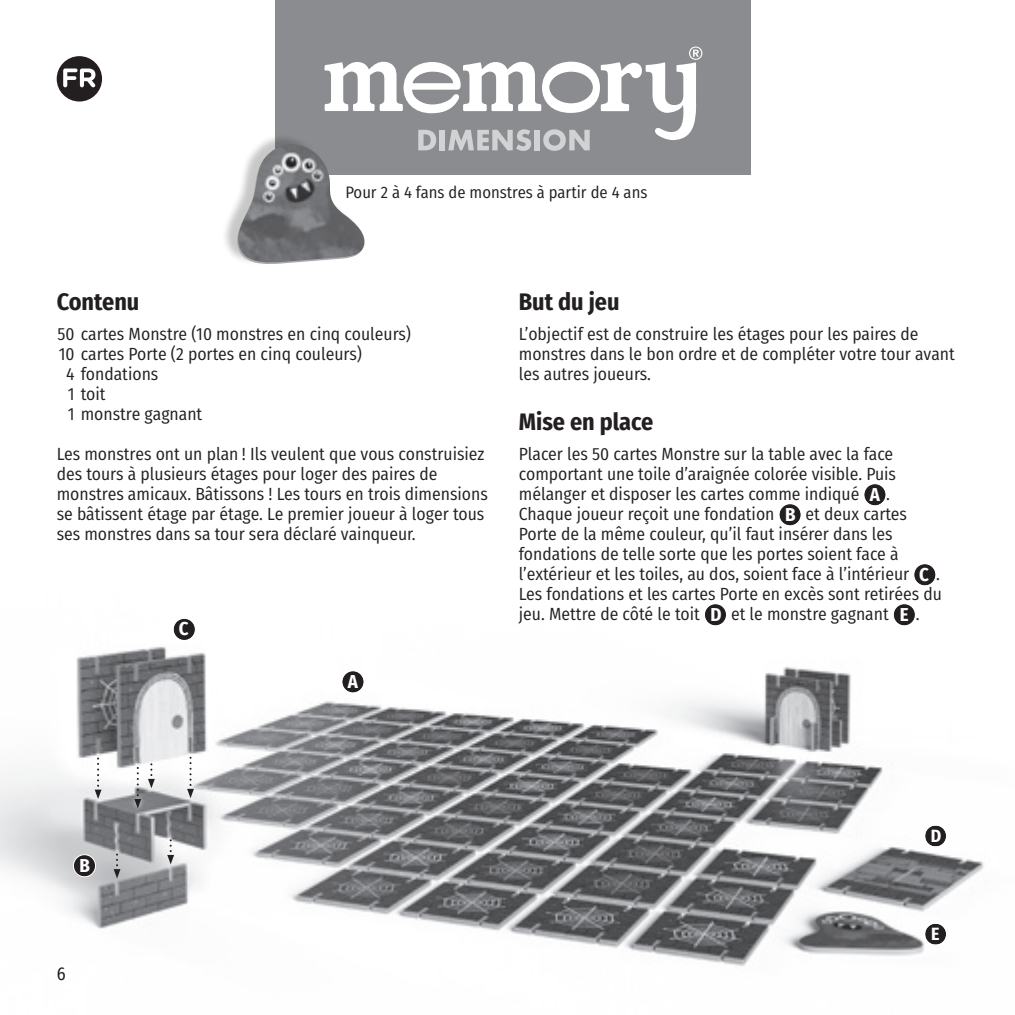
<style>
.page{position:relative;width:1015px;height:1015px;background:#fff}
.page>*{position:absolute;margin:0;border:0;box-sizing:border-box;transform-origin:0 0}
.t1{font:700 24px "Fira Sans Condensed";color:#231f20}
.t2{font:700 18.8px "Fira Sans Condensed";color:#fff}
.t3{font:18px "Fira Sans Condensed";color:#231f20}
.t4{font:700 17.8px "Fira Sans Condensed";color:#fff}
.t5{font:17.6px/20px "Fira Sans Condensed";color:#231f20}
.t6{font:16.6px "Fira Sans Condensed";color:#231f20}
.s1{font-weight:700;font-size:18.6px;color:#fff}
</style>
<div class="page">
<img style="left:0;top:606px;width:984px;height:361px">
<div style="left:73px;top:855px;width:23px;height:22px;background:#231f20;border-radius:50%"></div>
<div style="left:73px;top:854px;width:23px;height:23px;border:1px solid #fff;border-radius:50%"></div>
<div style="left:173px;top:618px;width:22px;height:22px;background:#231f20;border-radius:50%"></div>
<div style="left:173px;top:618px;width:23px;height:23px;border:1px solid #fff;border-radius:50%"></div>
<svg style="left:925px;top:825px;width:21px;height:21px"></svg>
<div style="left:924px;top:825px;width:23px;height:22px;border:1px solid #fff;border-radius:50%"></div>
<svg style="left:925px;top:924px;width:21px;height:20px"></svg>
<div style="left:924px;top:923px;width:23px;height:22px;border:1px solid #fff;border-radius:50%"></div>
<div style="left:342px;top:671px;width:22px;height:22px;background:#231f20;border-radius:50%"></div>
<div style="left:342px;top:670px;width:22px;height:23px;border:1px solid #fff;border-radius:50%"></div>
<svg style="left:114px;top:853px;width:6px;height:25px"></svg>
<svg style="left:167px;top:839px;width:7px;height:25px"></svg>
<svg style="left:187px;top:757px;width:7px;height:41px"></svg>
<div style="left:130px;top:762px;width:16px;height:50px;background:#fff;opacity:.75"></div>
<svg style="left:134px;top:767px;width:7px;height:41px"></svg>
<svg style="left:95px;top:757px;width:7px;height:42px"></svg>
<svg style="left:148px;top:762px;width:7px;height:26px"></svg>
<div style="left:864px;top:484px;width:22px;height:22px;background:#231f20;border-radius:50%"></div>
<div style="left:863px;top:483px;width:23px;height:23px;border:1px solid #fff;border-radius:50%"></div>
<div style="left:779px;top:504px;width:22px;height:22px;background:#231f20;border-radius:50%"></div>
<div style="left:779px;top:503px;width:22px;height:23px;border:1px solid #fff;border-radius:50%"></div>
<div style="left:914px;top:564px;width:22px;height:22px;background:#231f20;border-radius:50%"></div>
<div style="left:913px;top:563px;width:23px;height:23px;border:1px solid #fff;border-radius:50%"></div>
<div style="left:704px;top:604px;width:22px;height:22px;background:#231f20;border-radius:50%"></div>
<div style="left:704px;top:603px;width:23px;height:23px;border:1px solid #fff;border-radius:50%"></div>
<div style="left:893px;top:604px;width:22px;height:22px;background:#231f20;border-radius:50%"></div>
<div style="left:893px;top:603px;width:23px;height:23px;border:1px solid #fff;border-radius:50%"></div>
<div style="left:276px;top:0;width:475px;height:175px;background:#8a8c8f"></div>
<div style="left:221px;top:133px;width:140px;height:132px;background:#231f20;opacity:.25"></div>
<div style="left:57px;top:56px;width:45px;height:46px;background:#231f20;border-radius:50%"></div>
<svg style="left:63px;top:69px;width:32px;height:18px"></svg>
<svg style="left:237px;top:47px;width:465px;height:218px"></svg>
<p class="t6" style="left:345px;top:180px;width:303px">Pour 2 à 4 fans de monstres à partir de 4 ans</p>
<h1 class="t1" style="left:57px;top:282px;width:84px">Contenu</h1>
<p class="t5" style="left:58px;top:323px;width:355px">50 cartes Monstre (10 monstres en cinq couleurs)</p>
<p class="t5" style="left:59px;top:343px;width:305px">10 cartes Porte (2 portes en cinq couleurs)</p>
<p class="t5" style="left:66px;top:363px;width:94px">4 fondations</p>
<p class="t5" style="left:68px;top:383px;width:39px">1 toit</p>
<p class="t5" style="left:68px;top:403px;width:136px">1 monstre gagnant</p>
<p class="t5" style="left:57px;top:443px;width:433px">Les monstres ont un plan ! Ils veulent que vous construisiez des tours à plusieurs étages pour loger des paires de monstres amicaux. Bâtissons ! Les tours en trois dimensions se bâtissent étage par étage. Le premier joueur à loger tous ses monstres dans sa tour sera déclaré vainqueur.</p>
<p class="t2" style="left:179px;top:613px;width:11px">C</p>
<p class="t2" style="left:348px;top:666px;width:12px">A</p>
<h1 class="t1" style="left:519px;top:282px;width:102px">But du jeu</h1>
<p class="t5" style="left:519px;top:323px;width:437px">L’objectif est de construire les étages pour les paires de monstres dans le bon ordre et de compléter votre tour avant les autres joueurs.</p>
<h1 class="t1" style="left:519px;top:402px;width:136px">Mise en place</h1>
<p class="t5" style="left:519px;top:443px;width:424px">Placer les 50 cartes Monstre sur la table avec la face comportant une toile d’araignée colorée visible. Puis mélanger et disposer les cartes comme indiqué <span class="s1">A</span> .<br>Chaque joueur reçoit une fondation <span class="s1">B</span> et deux cartes Porte de la même couleur, qu’il faut insérer dans les fondations de telle sorte que les portes soient face à l’extérieur et les toiles, au dos, soient face à l’intérieur <span class="s1">C</span> .<br>Les fondations et les cartes Porte en excès sont retirées du jeu. Mettre de côté le toit <span class="s1">D</span> et le monstre gagnant <span class="s1">E</span> .</p>
<p class="t2" style="left:79px;top:849px;width:12px">B</p>
<p class="t3" style="left:57px;top:960px;width:10px">6</p>
<p class="t4" style="left:931px;top:821px;width:12px">D</p>
<p class="t4" style="left:931px;top:919px;width:10px">E</p>
</div>
